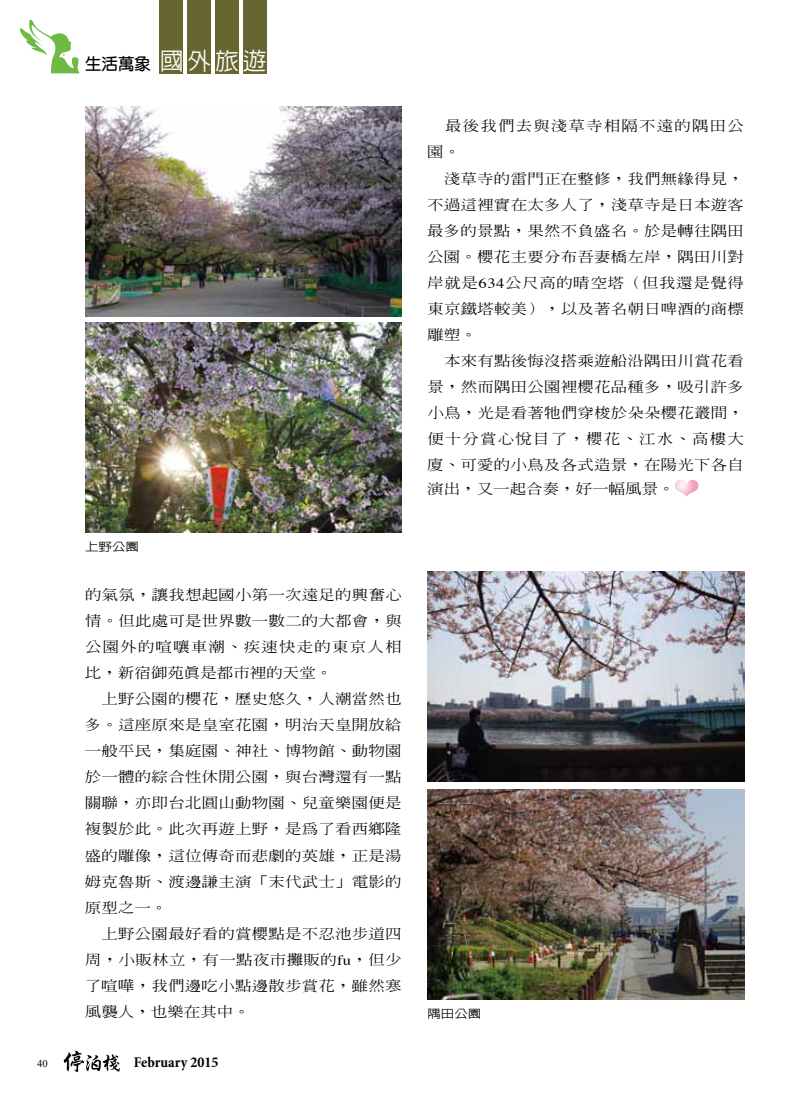
<style>
.page{position:relative;width:808px;height:1106px;background:#fff}
.page>*{position:absolute;margin:0;border:0;box-sizing:border-box;transform-origin:0 0}
.t1{font:700 16.5px "AR Yuan B5";color:#000}
.t2{font:700 condensed 15px "Minion Pro";color:#000}
.t3{font:500 14.1px/26.1px "AR Ming B5";letter-spacing:.01em;color:#000;text-align:justify;scale:1.18 1}
.t4{font:500 14.1px/26.1px "AR Ming B5";letter-spacing:.07em;color:#000;scale:1.18 1}
.t5{font:500 11.55px "AR Hei B5";color:#000;scale:1.18 1}
.t6{font:10.5px "Times New Roman";color:#000}
.s1{font-family:"AR Hei B5";font-weight:500;font-size:24px;color:#fff}
.s2{font-family:"Times";font-weight:400}
</style>
<div class="page">
<img style="left:675px;top:480px;width:23px;height:17px">
<div style="left:159px;top:0;width:24px;height:73px;background:#676630"></div>
<div style="left:187px;top:0;width:24px;height:73px;background:#676630"></div>
<div style="left:215px;top:0;width:24px;height:73px;background:#676630"></div>
<div style="left:243px;top:0;width:24px;height:73px;background:#676630"></div>
<svg style="left:20px;top:19px;width:60px;height:54px"></svg>
<svg style="left:64px;top:1050px;width:56px;height:22px"></svg>
<img style="left:427px;top:789px;width:317px;height:210px">
<img style="left:427px;top:572px;width:317px;height:209px">
<img style="left:85px;top:106px;width:317px;height:210px">
<img style="left:85px;top:322px;width:317px;height:210px">
<p class="t1" style="left:85px;top:56px;width:183px">生活萬象<span class="s1">國外旅遊</span></p>
<p class="t5" style="left:85px;top:541px;width:47px">上野公園</p>
<p class="t3" style="left:85px;top:581px;width:270px">的氣氛，讓我想起國小第一次遠足的興奮心情。但此處可是世界數一數二的大都會，與公園外的喧嚷車潮、疾速快走的東京人相比，新宿御苑真是都市裡的天堂。</p>
<p class="t3" style="left:85px;top:686px;width:270px;text-indent:17px">上野公園的櫻花，歷史悠久，人潮當然也多。這座原來是皇室花園，明治天皇開放給一般平民，集庭園、神社、博物館、動物園於一體的綜合性休閒公園，與台灣還有一點關聯，亦即台北圓山動物園、兒童樂園便是複製於此。此次再遊上野，是為了看西鄉隆盛的雕像，這位傳奇而悲劇的英雄，正是湯姆克魯斯、渡邊謙主演「末代武士」電影的原型之一。</p>
<p class="t3" style="left:85px;top:920px;width:270px;text-indent:17px">上野公園最好看的賞櫻點是不忍池步道四周，小販林立，有一點夜市攤販的<span class="s2">fu</span>，但少了喧嘩，我們邊吃小點邊散步賞花，雖然寒風襲人，也樂在其中。</p>
<p class="t6" style="left:37px;top:1056px;width:12px">40</p>
<p class="t2" style="left:134px;top:1052px;width:86px">February 2015</p>
<p class="t4" style="left:427px;top:113px;width:270px;text-indent:18px">最後我們去與淺草寺相隔不遠的隅田公園。</p>
<p class="t3" style="left:427px;top:165px;width:270px;text-indent:17px">淺草寺的雷門正在整修，我們無緣得見，不過這裡實在太多人了，淺草寺是日本遊客最多的景點，果然不負盛名。於是轉往隅田公園。櫻花主要分布吾妻橋左岸，隅田川對岸就是<span class="s2">634</span>公尺高的晴空塔（但我還是覺得東京鐵塔較美），以及著名朝日啤酒的商標雕塑。</p>
<p class="t3" style="left:427px;top:347px;width:270px;text-indent:17px">本來有點後悔沒搭乘遊船沿隅田川賞花看景，然而隅田公園裡櫻花品種多，吸引許多小鳥，光是看著牠們穿梭於朵朵櫻花叢間，便十分賞心悅目了，櫻花、江水、高樓大廈、可愛的小鳥及各式造景，在陽光下各自</p>
<p class="t3" style="left:427px;top:475px;width:211px">演出，又一起合奏，好一幅風景。</p>
<p class="t5" style="left:427px;top:1007px;width:47px">隅田公園</p>
</div>
